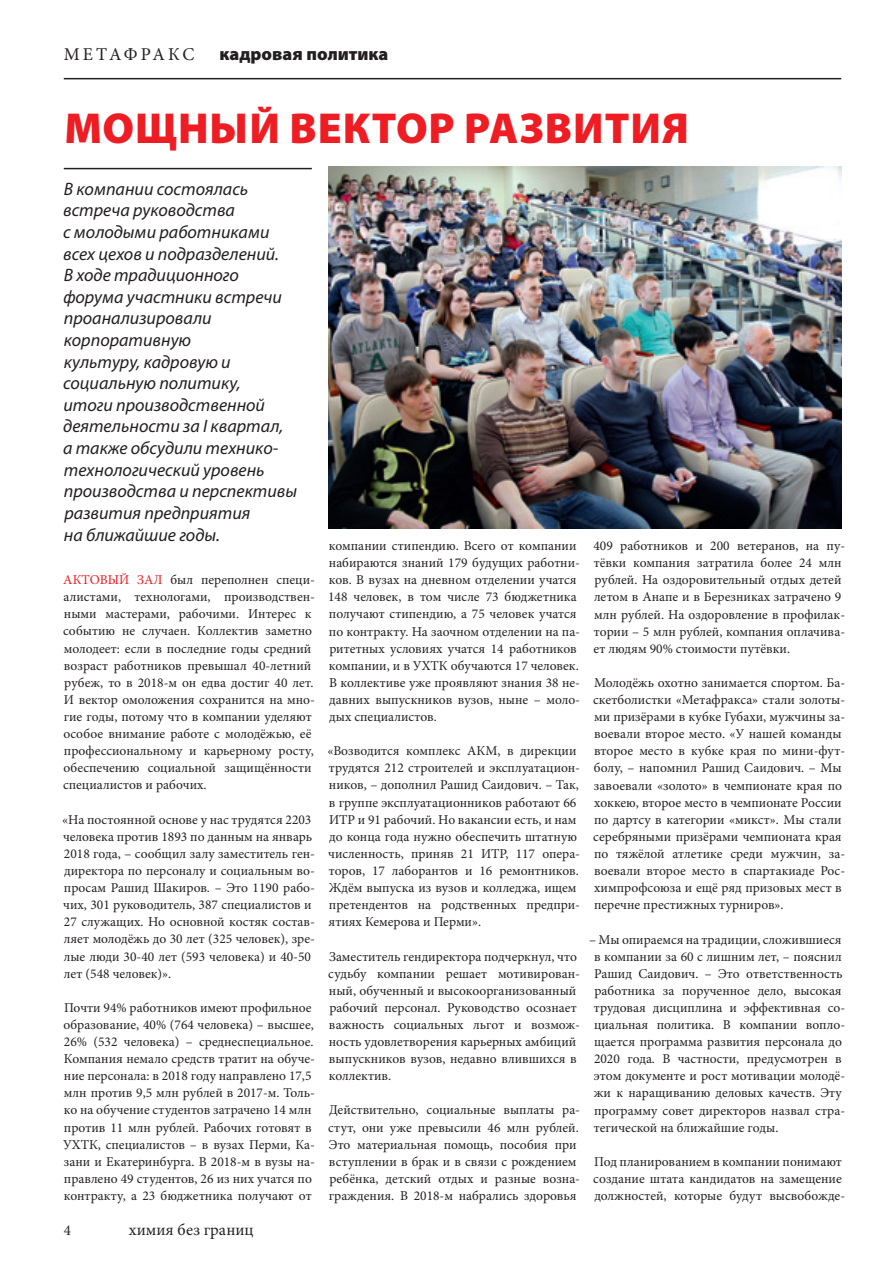
<style>
.page{position:relative;width:893px;height:1263px;background:#fff}
.page>*{position:absolute;margin:0;border:0;box-sizing:border-box;transform-origin:0 0}
.t1{font:900 43.5px "Myriad Pro";letter-spacing:.02em;color:#ee1d23}
.t2{font:italic 18px/21.6px "Myriad Pro";color:#231f20}
.t3{font:900 18px "Myriad Pro";color:#231f20}
.t4{font:18px "Minion Pro";letter-spacing:.15em;color:#231f20}
.t5{font:16.5px "Minion Pro";color:#231f20}
.t6{font:15px "Minion Pro";color:#231f20}
.t7{font:13.5px/17.1px "Minion Pro";color:#231f20}
.s1{color:#ee1d23}
</style>
<div class="page">
<hr style="left:64px;top:78px;width:777px;height:1px;background:#231f20">
<img style="left:329px;top:167px;width:513px;height:361px">
<hr style="left:64px;top:168px;width:248px;height:1px;background:#231f20">
<h2 class="t4" style="left:64px;top:42px;width:132px">МЕТАФРАКС</h2>
<h2 class="t3" style="left:219px;top:42px;width:171px">кадровая политика</h2>
<h1 class="t1" style="left:64px;top:99px;width:538px">Мощный вектор развити</h1>
<h1 class="t1" style="left:662px;top:99px;width:29px">я</h1>
<p class="t2" style="left:63px;top:178px;width:236px">В компании состоялась встреча руководства<br>с молодыми работниками всех цехов и подразделений.<br>В ходе традиционного форума участники встречи проанализировали корпоративную<br>культуру, кадровую и социальную политику,<br>итоги производственной деятельности за I квартал,<br>а также обсудили технико&shy;технологический уровень производства и перспективы развития предприятия<br>на ближайшие годы.</p>
<p class="t7" style="left:328px;top:537px;width:253px">компании стипендию. Всего от компании набираются знаний 179 будущих работни&shy;ков. В вузах на дневном отделении учатся 148 человек, в том числе 73 бюджетника получают стипендию, а 75 человек учатся по контракту. На заочном отделении на па&shy;ритетных условиях учатся 14 работников компании, и в УХТК обучаются 17 человек.<br>В коллективе уже проявляют знания 38 не&shy;давних выпускников вузов, ныне – моло&shy;дых специалистов.</p>
<p class="t7" style="left:327px;top:742px;width:254px">«Возводится комплекс АКМ, в дирекции трудятся 212 строителей и эксплуатацион&shy;ников, – дополнил Рашид Саидович. – Так, в группе эксплуатационников работают 66<br>ИТР и 91 рабочий. Но вакансии есть, и нам до конца года нужно обеспечить штатную численность, приняв 21 ИТР, 117 опера&shy;торов, 17 лаборантов и 16 ремонтников.<br>Ждём выпуска из вузов и колледжа, ищем претендентов на родственных предпри&shy;ятиях Кемерова и Перми».</p>
<p class="t7" style="left:328px;top:948px;width:253px">Заместитель гендиректора подчеркнул, что судьбу компании решает мотивирован&shy;ный, обученный и высокоорганизованный рабочий персонал. Руководство осознает важность социальных льгот и возмож&shy;ность удовлетворения карьерных амбиций выпускников вузов, недавно влившихся в коллектив.</p>
<p class="t7" style="left:328px;top:1102px;width:253px">Действительно, социальные выплаты ра&shy;стут, они уже превысили 46 млн рублей.<br>Это материальная помощь, пособия при вступлении в брак и в связи с рождением ребёнка, детский отдых и разные возна&shy;граждения. В 2018-м набрались здоровья</p>
<p class="t7" style="left:593px;top:537px;width:253px">409 работников и 200 ветеранов, на пу&shy;тёвки компания затратила более 24 млн рублей. На оздоровительный отдых детей летом в Анапе и в Березниках затрачено 9 млн рублей. На оздоровление в профилак&shy;тории – 5 млн рублей, компания оплачива&shy;ет людям 90% стоимости путёвки.</p>
<p class="t7" style="left:593px;top:674px;width:253px">Молодёжь охотно занимается спортом. Ба&shy;скетболистки «Метафракса» стали золоты&shy;ми призёрами в кубке Губахи, мужчины за&shy;воевали второе место. «У нашей команды второе место в кубке края по мини-фут&shy;болу, – напомнил Рашид Саидович. – Мы завоевали «золото» в чемпионате края по хоккею, второе место в чемпионате России по дартсу в категории «микст». Мы стали серебряными призёрами чемпионата края по тяжёлой атлетике среди мужчин, за&shy;воевали второе место в спартакиаде Рос&shy;химпрофсоюза и ещё ряд призовых мест в перечне престижных турниров».</p>
<p class="t7" style="left:594px;top:931px;width:253px;text-indent:-4px">– Мы опираемся на традиции, сложившиеся в компании за 60 с лишним лет, – пояснил Рашид Саидович. – Это ответственность работника за порученное дело, высокая трудовая дисциплина и эффективная со&shy;циальная политика. В компании вопло&shy;щается программа развития персонала до 2020 года. В частности, предусмотрен в этом документе и рост мотивации молодё&shy;жи к наращиванию деловых качеств. Эту программу совет директоров назвал стра&shy;тегической на ближайшие годы.</p>
<p class="t7" style="left:593px;top:1153px;width:253px">Под планированием в компании понимают создание штата кандидатов на замещение должностей, которые будут высвобожде-</p>
<p class="t7" style="left:63px;top:571px;width:253px"><span class="s1">АКТОВЫЙ ЗАЛ</span> был переполнен специ&shy;алистами, технологами, производствен&shy;ными мастерами, рабочими. Интерес к событию не случаен. Коллектив заметно молодеет: если в последние годы средний возраст работников превышал 40-летний рубеж, то в 2018-м он едва достиг 40 лет.<br>И вектор омоложения сохранится на мно&shy;гие годы, потому что в компании уделяют особое внимание работе с молодёжью, её профессиональному и карьерному росту, обеспечению социальной защищённости специалистов и рабочих.</p>
<p class="t7" style="left:62px;top:811px;width:254px">«На постоянной основе у нас трудятся 2203 человека против 1893 по данным на январь 2018 года, – сообщил залу заместитель ген&shy;директора по персоналу и социальным во&shy;просам Рашид Шакиров. – Это 1190 рабо&shy;чих, 301 руководитель, 387 специалистов и 27 служащих. Но основной костяк состав&shy;ляет молодёжь до 30 лет (325 человек), зре&shy;лые люди 30-40 лет (593 человека) и 40-50 лет (548 человек)».</p>
<p class="t7" style="left:63px;top:999px;width:253px">Почти 94% работников имеют профильное образование, 40% (764 человека) – высшее, 26% (532 человека) – среднеспециальное.<br>Компания немало средств тратит на обуче&shy;ние персонала: в 2018 году направлено 17,5 млн против 9,5 млн рублей в 2017-м. Толь&shy;ко на обучение студентов затрачено 14 млн против 11 млн рублей. Рабочих готовят в УХТК, специалистов – в вузах Перми, Ка&shy;зани и Екатеринбурга. В 2018-м в вузы на&shy;правлено 49 студентов, 26 из них учатся по контракту, а 23 бюджетника получают от</p>
<p class="t6" style="left:64px;top:1220px;width:9px">4</p>
<p class="t5" style="left:129px;top:1219px;width:126px">химия без границ</p>
</div>
